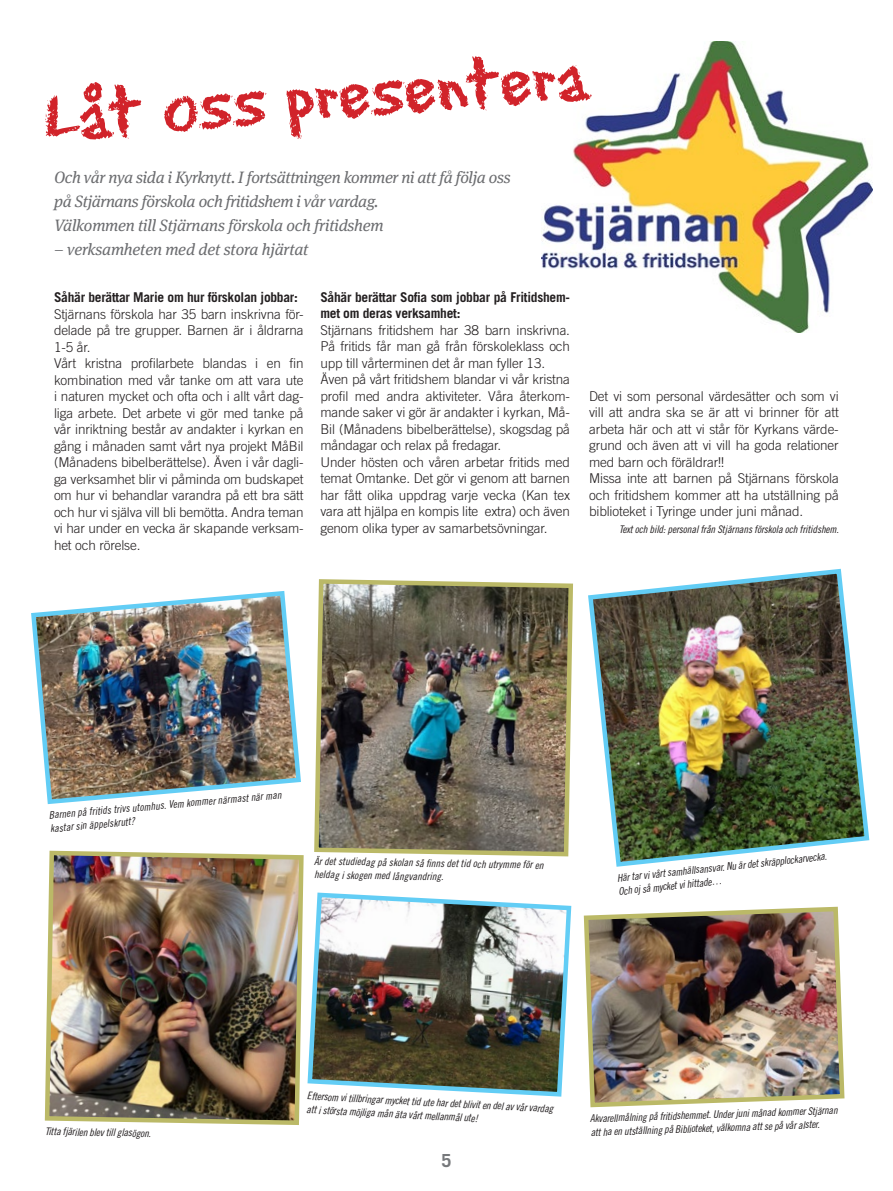
<style>
.page{position:relative;width:893px;height:1191px;background:#fff}
.page>*{position:absolute;margin:0;border:0;box-sizing:border-box;transform-origin:0 0}
.t1{font:75px "Eraser Dust";color:#d1232a}
.t2{font:700 18px "Trade Gothic";color:#76787b}
.Ingress{font:italic 16.5px/24px "Meta Serif Pro";letter-spacing:-.02em;color:#6c6d70}
.Brödtext{font:300 13.5px/16.5px "Trade Gothic";letter-spacing:-.01em;color:#231f20;text-align:justify}
.Brödtext-2{font:700 13.5px/16.5px "Trade Gothic";letter-spacing:-.02em;color:#231f20}
.Brödtext-3{font:10.5px/13.5px "Trade Gothic Cond Eighteen Obl";letter-spacing:-.01em;color:#231f20}
</style>
<div class="page">
<img style="left:541px;top:41px;width:331px;height:292px">
<img style="left:314px;top:579px;width:259px;height:278px">
<img style="left:583px;top:906px;width:262px;height:202px">
<img style="left:588px;top:568px;width:282px;height:299px">
<img style="left:307px;top:892px;width:265px;height:205px">
<img style="left:44px;top:850px;width:260px;height:275px">
<img style="left:31px;top:591px;width:270px;height:214px">
<p class="t1" style="left:39px;top:68px;width:548px;rotate:-5deg">Låt oss presentera</p>
<p class="Ingress" style="left:54px;top:164px;width:458px">Och vår nya sida i Kyrknytt. I fortsättningen kommer ni att få följa oss på Stjärnans förskola och fritidshem i vår vardag.</p>
<p class="Ingress" style="left:54px;top:212px;width:331px">Välkommen till Stjärnans förskola och fritidshem</p>
<p class="Ingress" style="left:54px;top:236px;width:256px">– verksamheten med det stora hjärtat</p>
<p class="Brödtext-2" style="left:54px;top:289px;width:245px">Såhär berättar Marie om hur förskolan jobbar:</p>
<p class="Brödtext" style="left:54px;top:305px;width:251px">Stjärnans förskola har 35 barn inskrivna för&shy;delade på tre grupper. Barnen är i åldrarna 1-5 år.</p>
<p class="Brödtext" style="left:54px;top:355px;width:251px">Vårt kristna profilarbete blandas i en fin kombination med vår tanke om att vara ute i naturen mycket och ofta och i allt vårt dag&shy;liga arbete. Det arbete vi gör med tanke på vår inriktning består av andakter i kyrkan en gång i månaden samt vårt nya projekt MåBil (Månadens bibelberättelse). Även i vår dagli&shy;ga verksamhet blir vi påminda om budskapet om hur vi behandlar varandra på ett bra sätt och hur vi själva vill bli bemötta. Andra teman vi har under en vecka är skapande verksam&shy;het och rörelse.</p>
<p class="Brödtext-2" style="left:320px;top:288px;width:251px">Såhär berättar Sofia som jobbar på Fritidshem&shy;met om deras verksamhet:</p>
<p class="Brödtext" style="left:320px;top:321px;width:251px">Stjärnans fritidshem har 38 barn inskrivna.<br>På fritids får man gå från förskoleklass och upp till vårterminen det år man fyller 13.</p>
<p class="Brödtext" style="left:320px;top:371px;width:251px">Även på vårt fritidshem blandar vi vår kristna profil med andra aktiviteter. Våra återkom&shy;mande saker vi gör är andakter i kyrkan, Må-Bil (Månadens bibelberättelse), skogsdag på måndagar och relax på fredagar.</p>
<p class="Brödtext" style="left:320px;top:453px;width:251px">Under hösten och våren arbetar fritids med temat Omtanke. Det gör vi genom att barnen har fått olika uppdrag varje vecka (Kan tex vara att hjälpa en kompis lite extra) och även genom olika typer av samarbetsövningar.</p>
<p class="Brödtext" style="left:589px;top:387px;width:251px">Det vi som personal värdesätter och som vi vill att andra ska se är att vi brinner för att arbeta här och att vi står för Kyrkans värde&shy;grund och även att vi vill ha goda relationer med barn och föräldrar!!</p>
<p class="Brödtext" style="left:589px;top:470px;width:251px">Missa inte att barnen på Stjärnans förskola och fritidshem kommer att ha utställning på biblioteket i Tyringe under juni månad.</p>
<p class="Brödtext-3" style="left:619px;top:522px;width:221px">Text och bild: personal från Stjärnans förskola och fritidshem.</p>
<p class="Brödtext-3" style="left:48px;top:808px;width:235px;rotate:-5deg">Barnen på fritids trivs utomhus. Vem kommer närmast när man kastar sin äppelskrutt?</p>
<p class="Brödtext-3" style="left:45px;top:1124px;width:107px;rotate:1deg">Titta fjärilen blev till glasögon.</p>
<p class="Brödtext-3" style="left:314px;top:854px;width:231px;rotate:1deg">Är det studiedag på skolan så fi nns det tid och utrymme för en heldag i skogen med långvandring.</p>
<p class="Brödtext-3" style="left:616px;top:871px;width:212px;rotate:-6deg">Här tar vi vårt samhällsansvar. Nu är det skräpplockarvecka.</p>
<p class="Brödtext-3" style="left:618px;top:884px;width:105px;rotate:-6deg">Och oj så mycket vi hittade…</p>
<p class="Brödtext-3" style="left:307px;top:1088px;width:248px;rotate:3deg">Eftersom vi tillbringar mycket tid ute har det blivit en del av vår vardag att i största möjliga mån äta vårt mellanmål ute!</p>
<p class="t2" style="left:441px;top:1149px;width:12px">5</p>
<p class="Brödtext-3" style="left:590px;top:1111px;width:249px;rotate:-2deg">Akvarellmålning på fritidshemmet. Under juni månad kommer Stjärnan att ha en utställning på Biblioteket, välkomna att se på vår alster.</p>
</div>
